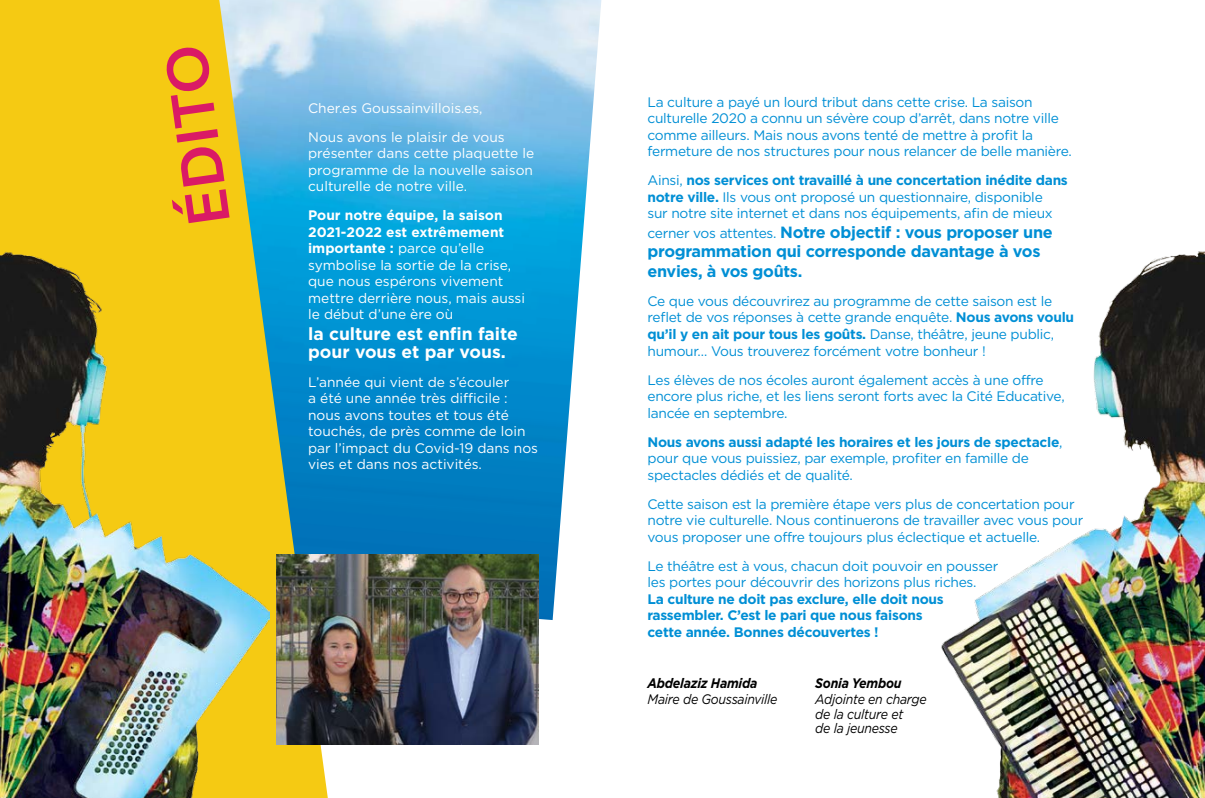
<style>
.page{position:relative;width:1205px;height:798px;background:#fff}
.page>*{position:absolute;margin:0;border:0;box-sizing:border-box;transform-origin:0 0}
.t1{font:700 55.75px "Bw Modelica";color:#da1a65}
.t2{font:700 17.5px/17.5px "Gotham";color:#fff}
.t3{font:700 16.25px/19.5px "Gotham";letter-spacing:-.02em;color:#008fd5}
.t4{font:13.75px/16.5px "Gotham";letter-spacing:-.02em;color:#008fd5}
.t5{font:13.75px/16.5px "Gotham";color:#fff}
.t6{font:700 13.75px/16.5px "Gotham";letter-spacing:-.02em;color:#008fd5}
.t7{font:italic 13.75px/14.4px "Gotham";letter-spacing:-.02em;color:#000;scale:.9 1}
.t8{font:italic 700 13.75px "Gotham";letter-spacing:-.02em;color:#000;scale:.9 1}
.s1{font-weight:700}
.s2{font-weight:400;font-size:13.75px}
</style>
<div class="page">
<img style="left:328px;top:0;width:273px;height:619px">
<svg style="left:0;top:0;width:328px;height:797px;background:#abbc67"></svg>
<img style="left:0;top:192px;width:269px;height:605px">
<img style="left:941px;top:251px;width:264px;height:546px">
<img style="left:276px;top:554px;width:263px;height:190px">
<h1 class="t1" style="left:174px;top:230px;width:183px;rotate:-98deg">édito</h1>
<p class="t5" style="left:308px;top:93px;width:198px;line-height:29px">Cher.es Goussainvillois.es,<br>Nous avons le plaisir de vous</p>
<p class="t5" style="left:308px;top:145px;width:228px;text-align:justify">présenter dans cette plaquette le programme de la nouvelle saison culturelle de notre ville.</p>
<p class="t5" style="left:308px;top:207px;width:218px"><span class="s1">Pour notre équipe, la saison<br>2021-2022 est extrêmement importante :</span> parce qu’elle symbolise la sortie de la crise, que nous espérons vivement mettre derrière nous, mais aussi le début d’une ère où</p>
<p class="t2" style="left:308px;top:325px;width:211px">la culture est enfin faite pour vous et par vous.</p>
<p class="t5" style="left:308px;top:373px;width:231px">L’année qui vient de s’écouler<br>a été une année très difficile : nous avons toutes et tous été touchés, de près comme de loin par l’impact du Covid-19 dans nos vies et dans nos activités.</p>
<p class="t4" style="left:647px;top:93px;width:426px">La culture a payé un lourd tribut dans cette crise. La saison culturelle 2020 a connu un sévère coup d’arrêt, dans notre ville comme ailleurs. Mais nous avons tenté de mettre à profit la fermeture de nos structures pour nous relancer de belle manière.</p>
<p class="t4" style="left:647px;top:172px;width:422px">Ainsi, <span class="s1">nos services ont travaillé à une concertation inédite dans notre ville.</span> Ils vous ont proposé un questionnaire, disponible<br>sur notre site internet et dans nos équipements, afin de mieux</p>
<p class="t3" style="left:647px;top:222px;width:407px"><span class="s2">cerner vos attentes.</span> Notre objectif : vous proposer une programmation qui corresponde davantage à vos envies, à vos goûts.</p>
<p class="t4" style="left:647px;top:292px;width:428px">Ce que vous découvrirez au programme de cette saison est le reflet de vos réponses à cette grande enquête. <span class="s1">Nous avons voulu qu’il y en ait pour tous les goûts.</span> Danse, théâtre, jeune public, humour… Vous trouverez forcément votre bonheur !</p>
<p class="t4" style="left:647px;top:371px;width:419px">Les élèves de nos écoles auront également accès à une offre encore plus riche, et les liens seront forts avec la Cité Educative, lancée en septembre.</p>
<p class="t4" style="left:647px;top:433px;width:416px"><span class="s1">Nous avons aussi adapté les horaires et les jours de spectacle</span>, pour que vous puissiez, par exemple, profiter en famille de spectacles dédiés et de qualité.</p>
<p class="t4" style="left:647px;top:495px;width:437px">Cette saison est la première étape vers plus de concertation pour notre vie culturelle. Nous continuerons de travailler avec vous pour vous proposer une offre toujours plus éclectique et actuelle.</p>
<p class="t4" style="left:647px;top:557px;width:352px">Le théâtre est à vous, chacun doit pouvoir en pousser les portes pour découvrir des horizons plus riches.</p>
<p class="t6" style="left:647px;top:590px;width:298px">La culture ne doit pas exclure, elle doit nous rassembler. C’est le pari que nous faisons cette année. Bonnes découvertes !</p>
<p class="t8" style="left:647px;top:674px;width:124px">Abdelaziz Hamida</p>
<p class="t7" style="left:647px;top:692px;width:146px">Maire de Goussainville</p>
<p class="t8" style="left:815px;top:674px;width:97px">Sonia Yembou</p>
<p class="t7" style="left:815px;top:692px;width:125px">Adjointe en charge de la culture et<br>de la jeunesse</p>
</div>
